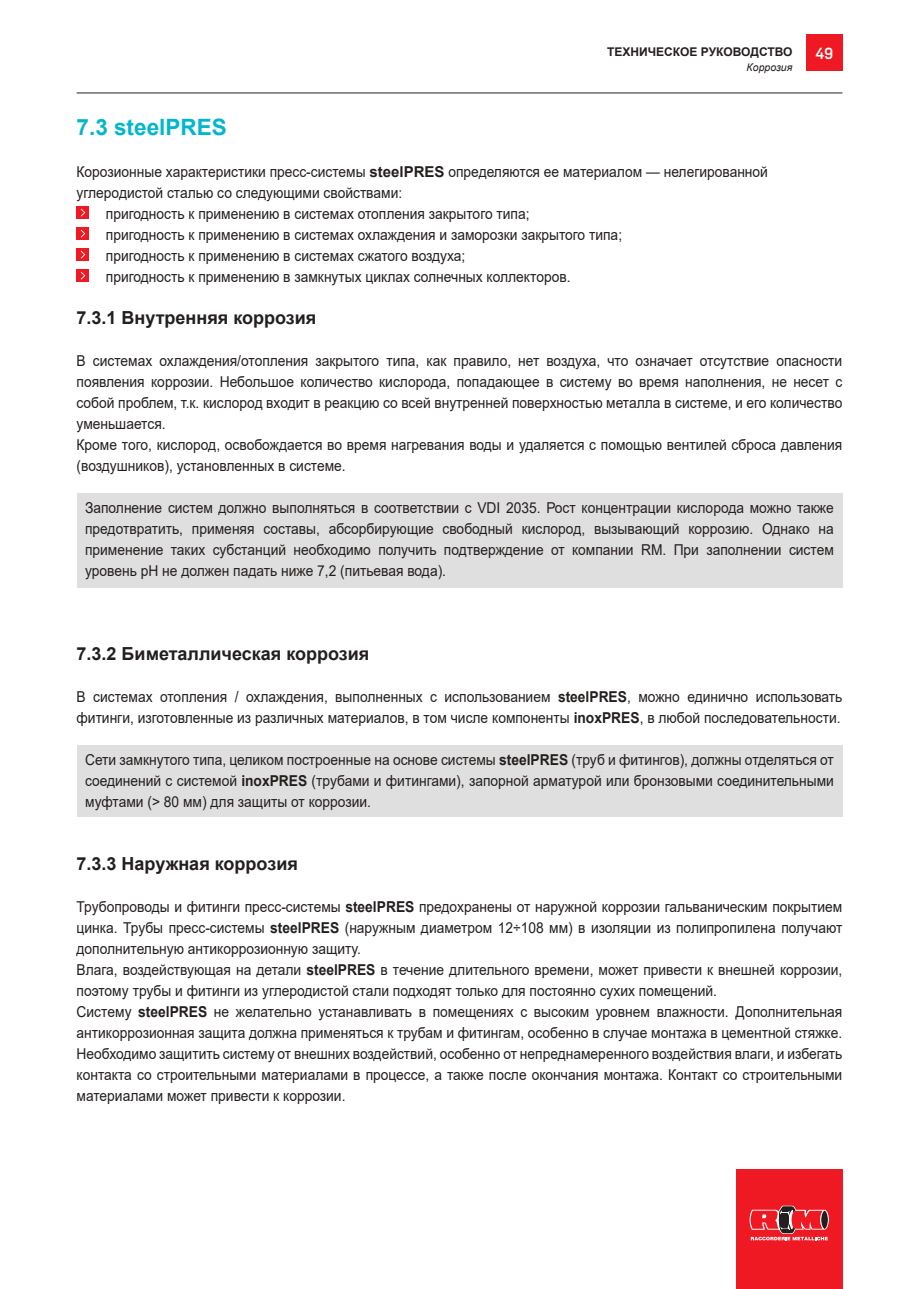
<style>
.page{position:relative;width:919px;height:1289px;background:#fff}
.page>*{position:absolute;margin:0;border:0;box-sizing:border-box;transform-origin:0 0}
.t1{font:700 22.5px "Arial";color:#02b7cd}
.t2{font:700 18px "Arial";color:#241f1f}
.t3{font:15px/21px "Arial";color:#241f1f;scale:.92 1}
.t4{font:500 15px "Heron Sans";color:#fff}
.t5{font:700 12px "Arial";color:#241f1f}
.t6{font:italic 10.5px "Arial";color:#241f1f}
.s1{font-weight:700}
</style>
<div class="page">
<hr style="left:77px;top:93px;width:765px;height:1px;background:#241f1f">
<div style="left:736px;top:1169px;width:106px;height:119px;background:#ef1923"></div>
<svg style="left:749px;top:1205px;width:79px;height:35px"></svg>
<div style="left:806px;top:35px;width:36px;height:36px;background:#ef1923"></div>
<div style="left:77px;top:206px;width:12px;height:13px;background:#ef1923"></div>
<svg style="left:81px;top:209px;width:4px;height:7px"></svg>
<div style="left:77px;top:227px;width:12px;height:13px;background:#ef1923"></div>
<svg style="left:81px;top:230px;width:4px;height:7px"></svg>
<div style="left:77px;top:248px;width:12px;height:13px;background:#ef1923"></div>
<svg style="left:81px;top:251px;width:4px;height:7px"></svg>
<div style="left:77px;top:269px;width:12px;height:13px;background:#ef1923"></div>
<svg style="left:81px;top:272px;width:4px;height:7px"></svg>
<div style="left:77px;top:493px;width:765px;height:94px;background:#e0dfdf"></div>
<div style="left:77px;top:745px;width:765px;height:71px;background:#e0dfdf"></div>
<h1 class="t1" style="left:77px;top:111px;width:152px">7.3 steelPRES</h1>
<p class="t5" style="left:607px;top:44px;width:187px">ТЕХНИЧЕСКОЕ РУКОВОДСТВО</p>
<p class="t4" style="left:815px;top:45px;width:19px">49</p>
<p class="t6" style="left:746px;top:60px;width:47px">Коррозия</p>
<p class="t3" style="left:77px;top:161px;width:753px">Корозионные характеристики пресс-системы <span class="s1">steelPRES</span> определяются ее материалом — нелегированной</p>
<p class="t3" style="left:77px;top:182px;width:355px">углеродистой сталью со следующими свойствами:</p>
<p class="t3" style="left:106px;top:203px;width:462px">пригодность к применению в системах отопления закрытого типа;</p>
<p class="t3" style="left:106px;top:224px;width:562px">пригодность к применению в системах охлаждения и заморозки закрытого типа;</p>
<p class="t3" style="left:106px;top:245px;width:392px">пригодность к применению в системах сжатого воздуха;</p>
<p class="t3" style="left:106px;top:266px;width:506px">пригодность к применению в замкнутых циклах солнечных коллекторов.</p>
<p class="t2" style="left:77px;top:305px;width:241px">7.3.1 Внутренняя коррозия</p>
<p class="t3" style="left:77px;top:350px;width:833px">В системах охлаждения/отопления закрытого типа, как правило, нет воздуха, что означает отсутствие опасности появления коррозии. Небольшое количество кислорода, попадающее в систему во время наполнения, не несет с собой проблем, т.к. кислород входит в реакцию со всей внутренней поверхностью металла в системе, и его количество уменьшается.<br>Кроме того, кислород, освобождается во время нагревания воды и удаляется с помощью вентилей сброса давления (воздушников), установленных в системе.</p>
<p class="t3" style="left:85px;top:497px;width:815px;text-align:justify">Заполнение систем должно выполняться в соответствии с VDI 2035. Рост концентрации кислорода можно также предотвратить, применяя составы, абсорбирующие свободный кислород, вызывающий коррозию. Однако на применение таких субстанций необходимо получить подтверждение от компании RM. При заполнении систем уровень pH не должен падать ниже 7,2 (питьевая вода).</p>
<p class="t2" style="left:77px;top:641px;width:294px">7.3.2 Биметаллическая коррозия</p>
<p class="t3" style="left:77px;top:686px;width:833px">В системах отопления / охлаждения, выполненных с использованием <span class="s1">steelPRES</span>, можно единично использовать фитинги, изготовленные из различных материалов, в том числе компоненты <span class="s1">inoxPRES</span>, в любой последовательности.</p>
<p class="t3" style="left:85px;top:749px;width:815px;text-align:justify">Сети замкнутого типа, целиком построенные на основе системы <span class="s1">steelPRES</span> (труб и фитингов), должны отделяться от соединений с системой <span class="s1">inoxPRES</span> (трубами и фитингами), запорной арматурой или бронзовыми соединительными муфтами (&gt; 80 мм) для защиты от коррозии.</p>
<p class="t2" style="left:77px;top:851px;width:223px">7.3.3 Наружная коррозия</p>
<p class="t3" style="left:77px;top:896px;width:833px">Трубопроводы и фитинги пресс-системы <span class="s1">steelPRES</span> предохранены от наружной коррозии гальваническим покрытием цинка. Трубы пресс-системы <span class="s1">steelPRES</span> (наружным диаметром 12÷108 мм) в изоляции из полипропилена получают дополнительную антикоррозионную защиту.<br>Влага, воздействующая на детали <span class="s1">steelPRES</span> в течение длительного времени, может привести к внешней коррозии, поэтому трубы и фитинги из углеродистой стали подходят только для постоянно сухих помещений.<br>Систему <span class="s1">steelPRES</span> не желательно устанавливать в помещениях с высоким уровнем влажности. Дополнительная антикоррозионная защита должна применяться к трубам и фитингам, особенно в случае монтажа в цементной стяжке.<br>Необходимо защитить систему от внешних воздействий, особенно от непреднамеренного воздействия влаги, и избегать контакта со строительными материалами в процессе, а также после окончания монтажа. Контакт со строительными материалами может привести к коррозии.</p>
</div>
